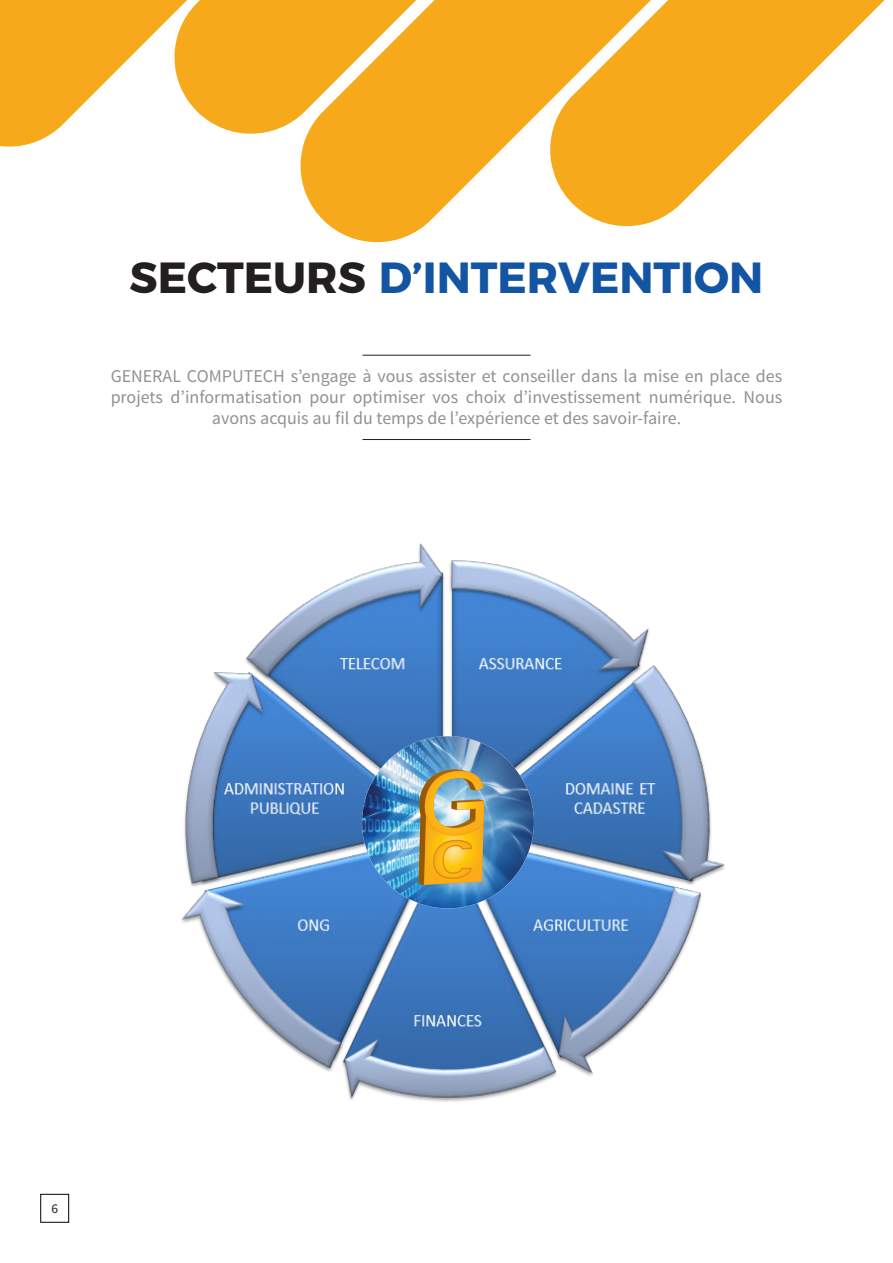
<style>
.page{position:relative;width:893px;height:1263px;background:#fff}
.page>*{position:absolute;margin:0;border:0;box-sizing:border-box;transform-origin:0 0}
.Big_caption{font:700 43.5px "Montserrat";color:#1355a3}
.t1{font:18px/21px "Source Sans Pro";color:#231f20;text-align:center}
.t2{font:13.5px "Source Sans Pro";color:#231f20}
.s1{color:#231f20}
</style>
<div class="page">
<img style="left:181px;top:543px;width:544px;height:559px">
<svg style="left:0;top:0;width:885px;height:440px"></svg>
<img style="left:359px;top:733px;width:178px;height:179px">
<div style="left:41px;top:1194px;width:28px;height:28px;border:1px solid #000"></div>
<hr style="left:362px;top:355px;width:168px;height:1px;background:#231f20">
<hr style="left:362px;top:439px;width:168px;height:1px;background:#231f20">
<p class="Big_caption" style="left:130px;top:242px;width:635px"><span class="s1">SECTEURS</span> D’INTERVENTION</p>
<p class="t1" style="left:111px;top:365px;width:673px">GENERAL COMPUTECH s’engage à vous assister et conseiller dans la mise en place des projets d’informatisation pour optimiser vos choix d’investissement numérique. Nous avons acquis au fil du temps de l’expérience et des savoir-faire.</p>
<p class="t2" style="left:51px;top:1200px;width:8px">6</p>
</div>
